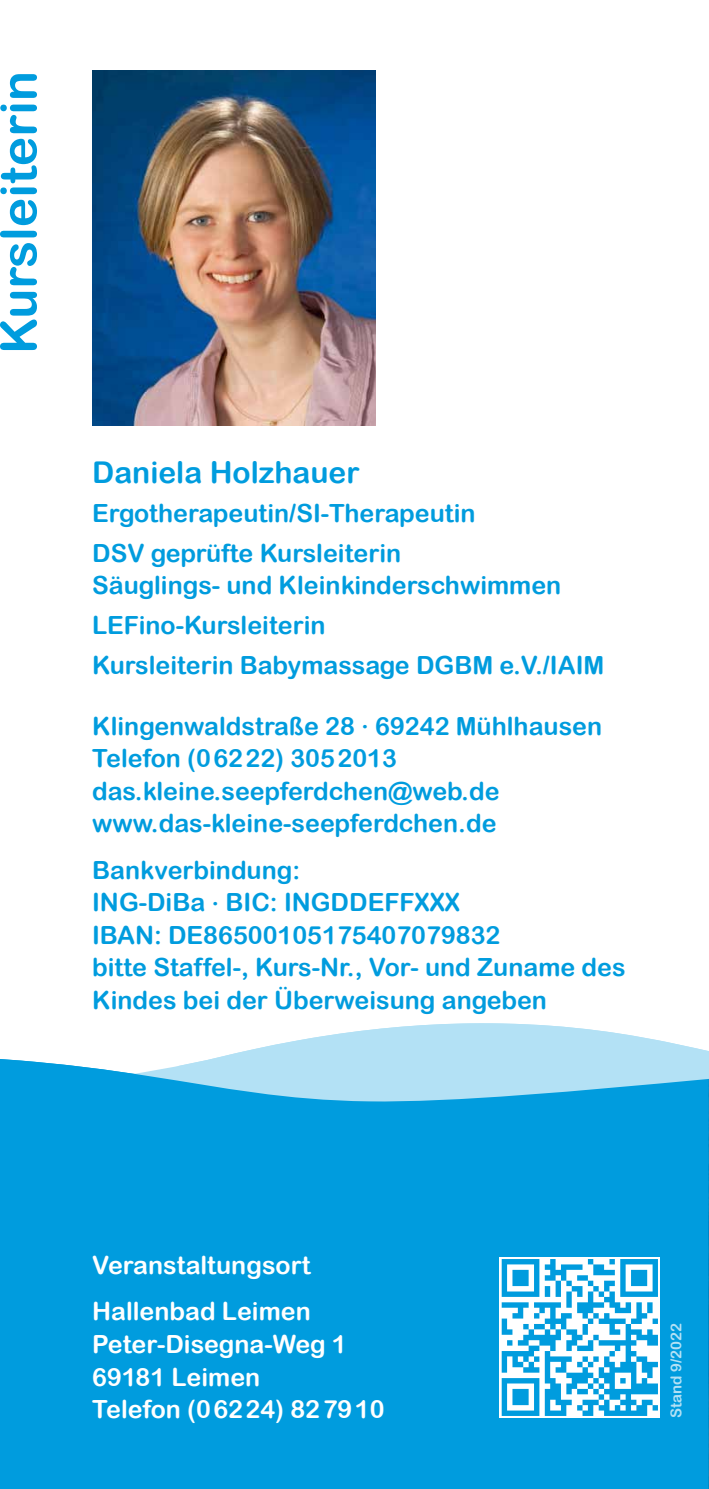
<style>
.page{position:relative;width:709px;height:1489px;background:#fff}
.page>*{position:absolute;margin:0;border:0;box-sizing:border-box;transform-origin:0 0}
.t1{font:50px "Arial Rounded MT Bold";color:#009cde}
.t2{font:30px "Arial Rounded MT Bold";color:#009cde}
.t3{font:25px/32.5px "Arial Rounded MT Bold";color:#009cde}
.t4{font:25px/32.5px "Arial Rounded MT Bold";color:#fff}
.t5{font:15px "Arial Rounded MT Bold";color:#b3e1f5}
</style>
<div class="page">
<svg style="left:246px;top:1023px;width:462px;height:28px;fill:#b3e1f5"></svg>
<svg style="left:0;top:1051px;width:709px;height:437px;background:#11a2e0"></svg>
<img style="left:708px;top:1078px;width:1px;height:410px">
<img style="left:92px;top:71px;width:284px;height:354px">
<img style="left:499px;top:1257px;width:160px;height:160px">
<h1 class="t1" style="left:-11px;top:354px;width:284px;rotate:-90deg">Kursleiterin</h1>
<p class="t2" style="left:92px;top:454px;width:269px">Daniela Holzhauer</p>
<p class="t3" style="left:92px;top:493px;width:385px;line-height:39.5px">Ergotherapeutin/SI-Therapeutin<br>DSV geprüfte Kursleiterin</p>
<p class="t3" style="left:92px;top:565px;width:513px;line-height:39.5px">Säuglings- und Kleinkinderschwimmen<br>LEFino-Kursleiterin<br>Kursleiterin Babymassage DGBM e.V./IAIM</p>
<p class="t3" style="left:92px;top:709px;width:511px">Klingenwaldstraße 28 . 69242 Mühlhausen Telefon (06222) 3052013 das.kleine.seepferdchen@web.de www.das-kleine-seepferdchen.de</p>
<p class="t3" style="left:92px;top:853px;width:535px">Bankverbindung:<br>ING-DiBa . BIC: INGDDEFFXXX<br>IBAN: DE86500105175407079832<br>bitte Staffel-, Kurs-Nr., Vor- und Zuname des<br>Kindes bei der Überweisung angeben</p>
<p class="t4" style="left:92px;top:1241px;width:220px;line-height:46.8px">Veranstaltungsort<br>Hallenbad Leimen</p>
<p class="t4" style="left:92px;top:1327px;width:294px">Peter-Disegna-Weg 1<br>69181 Leimen<br>Telefon (06224) 827910</p>
<p class="t5" style="left:667px;top:1417px;width:97px;rotate:-90deg">Stand 9/2022</p>
</div>
